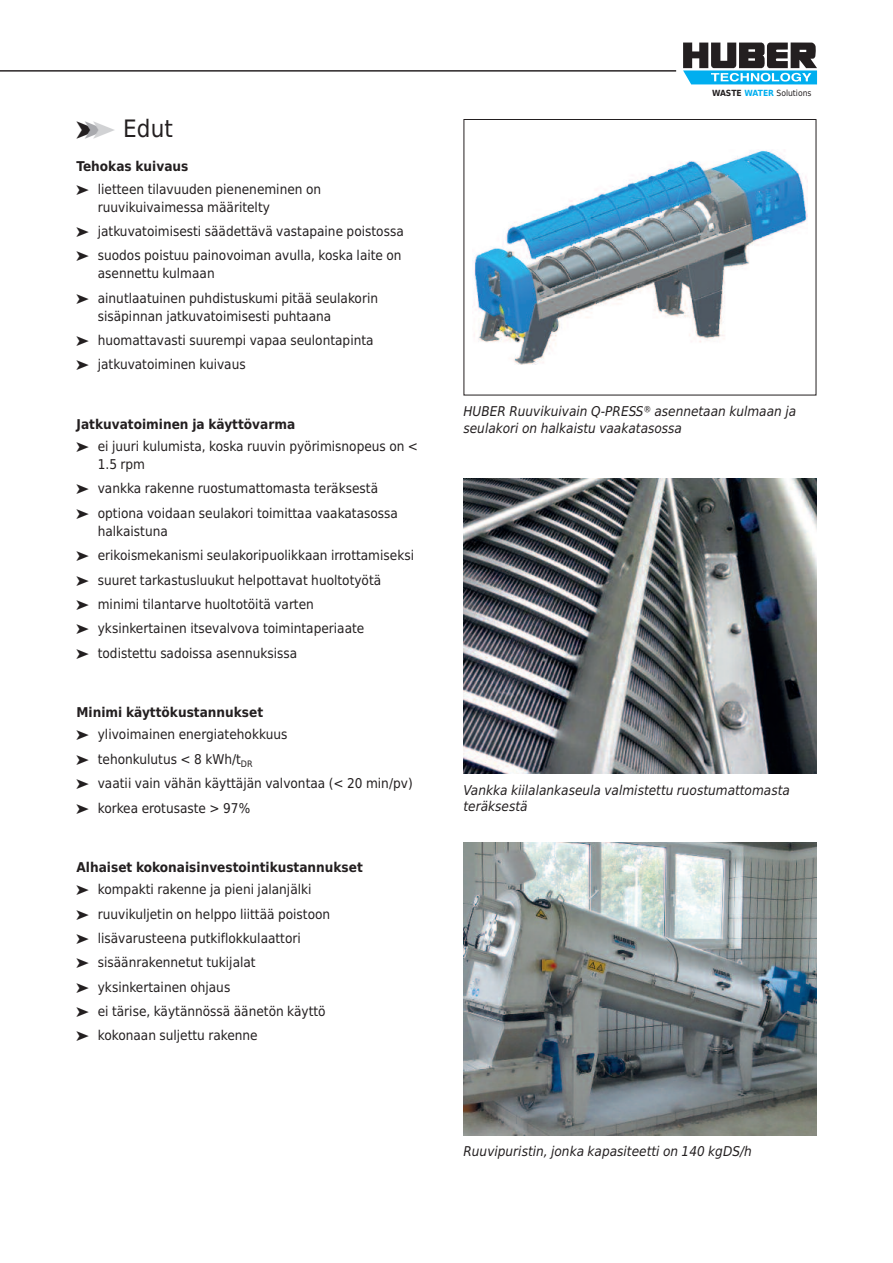
<style>
.page{position:relative;width:893px;height:1263px;background:#fff}
.page>*{position:absolute;margin:0;border:0;box-sizing:border-box;transform-origin:0 0}
.t1{font:24px "Huber Tec";color:#231f20}
.t2{font:13.5px/24.5px "Huber Tec";color:#231f20}
.t3{font:italic 13.5px/16.5px "Huber Tec";color:#231f20}
.t4{font:700 13.5px "Huber Tec";color:#231f20}
.t5{font:8.55px "Huber Tec";color:#231f20}
.s1{color:#a8a9ad}
.s2{color:#d1d2d4}
.s3{font-weight:700}
.s4{font-weight:700;color:#00aeef}
</style>
<div class="page">
<svg style="left:683px;top:43px;width:134px;height:41px"></svg>
<hr style="left:0;top:71px;width:676px;height:1px;background:#231f20">
<img style="left:474px;top:150px;width:333px;height:215px">
<img style="left:463px;top:842px;width:353px;height:293px">
<img style="left:463px;top:479px;width:353px;height:295px">
<h1 class="t1" style="left:77px;top:115px;width:98px">➤<span class="s1">➤</span><span class="s2">➤</span> Edut</h1>
<p class="t4" style="left:77px;top:159px;width:113px">Tehokas kuivaus</p>
<p class="t2" style="left:98px;top:180px;width:225px;line-height:18px;text-indent:-21px">➤ lietteen tilavuuden pieneneminen on ruuvikuivaimessa määritelty</p>
<p class="t2" style="left:77px;top:219px;width:329px">➤ jatkuvatoimisesti säädettävä vastapaine poistossa ➤ suodos poistuu painovoiman avulla, koska laite on</p>
<p class="t2" style="left:77px;top:261px;width:303px;text-indent:21px">asennettu kulmaan<br>➤ ainutlaatuinen puhdistuskumi pitää seulakorin</p>
<p class="t2" style="left:77px;top:304px;width:299px;text-indent:21px">sisäpinnan jatkuvatoimisesti puhtaana<br>➤ huomattavasti suurempi vapaa seulontapinta ➤ jatkuvatoiminen kuivaus</p>
<p class="t4" style="left:77px;top:416px;width:220px">Jatkuvatoiminen ja käyttövarma</p>
<p class="t2" style="left:98px;top:437px;width:322px;line-height:18px;text-indent:-21px">➤ ei juuri kulumista, koska ruuvin pyörimisnopeus on &lt;<br>1.5 rpm</p>
<p class="t2" style="left:77px;top:477px;width:323px">➤ vankka rakenne ruostumattomasta teräksestä<br>➤ optiona voidaan seulakori toimittaa vaakatasossa</p>
<p class="t2" style="left:77px;top:519px;width:339px;text-indent:21px">halkaistuna<br>➤ erikoismekanismi seulakoripuolikkaan irrottamiseksi ➤ suuret tarkastusluukut helpottavat huoltotyötä<br>➤ minimi tilantarve huoltotöitä varten<br>➤ yksinkertainen itsevalvova toimintaperiaate<br>➤ todistettu sadoissa asennuksissa</p>
<p class="t4" style="left:77px;top:704px;width:188px">Minimi käyttökustannukset</p>
<p class="t2" style="left:77px;top:722px;width:338px">➤ ylivoimainen energiatehokkuus<br>➤ tehonkulutus &lt; 8 kWh/t<sub>DR<br></sub>➤ vaatii vain vähän käyttäjän valvontaa (&lt; 20 min/pv) ➤ korkea erotusaste &gt; 97%</p>
<p class="t4" style="left:77px;top:859px;width:288px">Alhaiset kokonaisinvestointikustannukset</p>
<p class="t2" style="left:77px;top:877px;width:255px">➤ kompakti rakenne ja pieni jalanjälki<br>➤ ruuvikuljetin on helppo liittää poistoon ➤ lisävarusteena putkiflokkulaattori<br>➤ sisäänrakennetut tukijalat<br>➤ yksinkertainen ohjaus<br>➤ ei tärise, käytännössä äänetön käyttö ➤ kokonaan suljettu rakenne</p>
<p class="t5" style="left:712px;top:86px;width:101px"><span class="s3">WASTE</span> <span class="s4">WATER</span> Solutions</p>
<p class="t3" style="left:463px;top:403px;width:334px">HUBER Ruuvikuivain Q-PRESS® asennetaan kulmaan ja seulakori on halkaistu vaakatasossa</p>
<p class="t3" style="left:463px;top:782px;width:328px">Vankka kiilalankaseula valmistettu ruostumattomasta teräksestä</p>
<p class="t3" style="left:463px;top:1143px;width:290px">Ruuvipuristin, jonka kapasiteetti on 140 kgDS/h</p>
</div>
